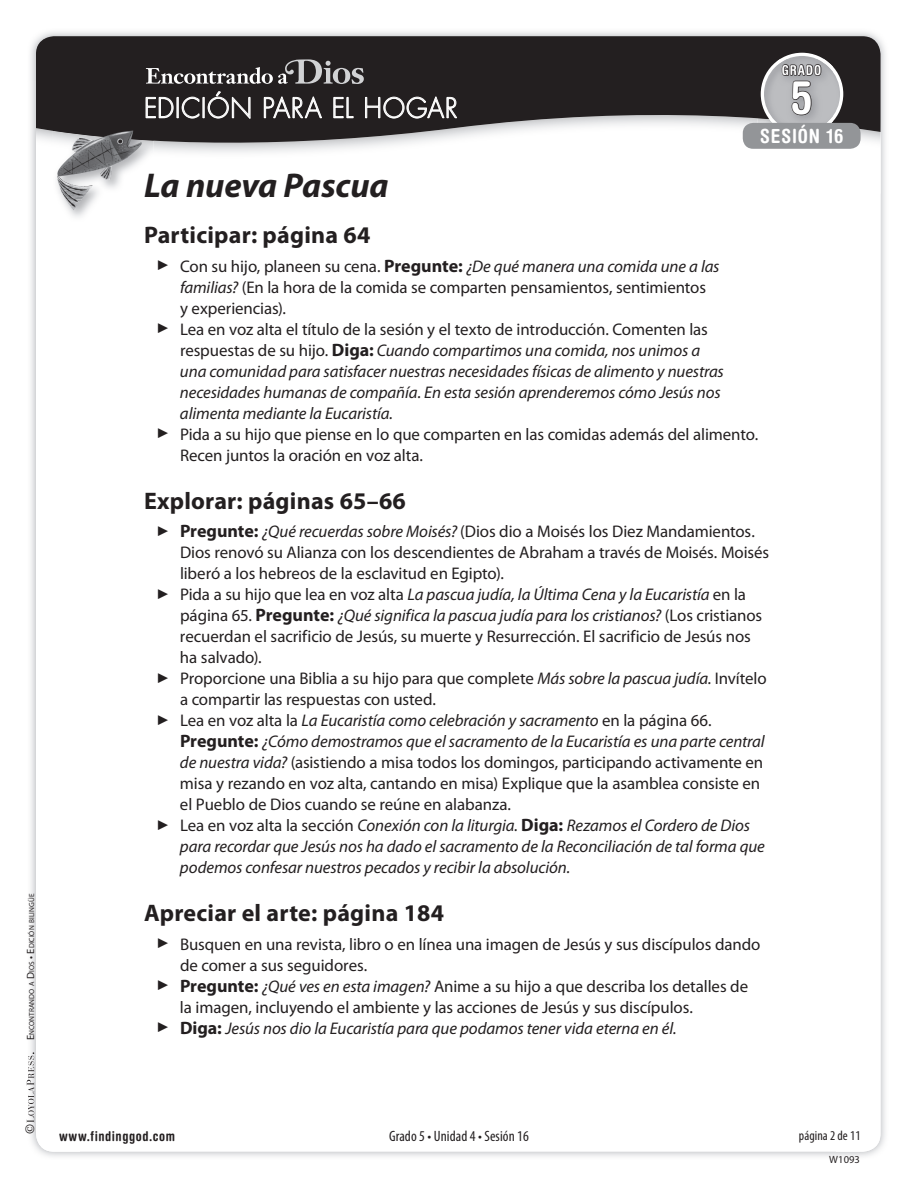
<style>
.page{position:relative;width:918px;height:1188px;background:#fff}
.page>*{position:absolute;margin:0;border:0;box-sizing:border-box;transform-origin:0 0}
.t1{font:700 condensed 46.2px "Helvetica Rounded LT Std";color:#fff}
.t2{font:italic 700 34.5px "Myriad Pro";letter-spacing:-.005em;color:#231f20}
.t3{font:300 27px "Futura Std";letter-spacing:.035em;color:#fff;scale:.96 1}
.t4{font:700 24px "Myriad Pro";letter-spacing:.01em;color:#231f20}
.t5{font:700 condensed 19.5px "Helvetica Rounded LT Std";letter-spacing:.045em;color:#fff}
.t6{font:16.8px "Myriad Pro";letter-spacing:-.005em;color:#231f20}
.t7{font:italic 16.8px "Myriad Pro";letter-spacing:-.005em;color:#231f20}
.t8{font:condensed 15px "Myriad Pro";letter-spacing:.005em;color:#231f20}
.t9{font:700 condensed 13.65px "Helvetica Rounded LT Std";letter-spacing:.065em;color:#fff}
.t10{font:700 condensed 13.5px "Helvetica Rounded LT Std";letter-spacing:.04em;color:#231f20}
.t11{font:condensed 13.5px "Myriad Pro";letter-spacing:.005em;color:#231f20}
.t12{font:12px "Janson Text LT Std";color:#231f20}
.t13{font:10.5px "Myriad Pro";letter-spacing:.005em;color:#231f20}
.t14{font:7.35px "Myriad Pro";letter-spacing:.005em;color:#231f20}
.s1{font-size:10.5px}
.s2{font-style:normal}
.s3{font-weight:700;font-style:normal;font-size:18px}
.s4{font-style:italic}
.s5{font-weight:700;font-size:18px}
</style>
<div class="page">
<img style="left:30px;top:31px;width:855px;height:50px">
<img style="left:30px;top:81px;width:51px;height:1076px">
<img style="left:836px;top:81px;width:49px;height:1076px">
<div style="left:36px;top:36px;width:844px;height:1116px;background:#fff;border-radius:18px"></div>
<svg style="left:36px;top:36px;width:844px;height:117px;background:#4f4c4d"></svg>
<img style="left:757px;top:49px;width:96px;height:74px">
<svg style="left:761px;top:31px;width:82px;height:122px;background:#8c8c8e"></svg>
<div style="left:743px;top:123px;width:118px;height:26px;background:#939598;border-radius:10px"></div>
<img style="left:53px;top:141px;width:101px;height:76px">
<img style="left:53px;top:127px;width:101px;height:14px">
<img style="left:55px;top:131px;width:87px;height:79px">
<svg style="left:146px;top:97px;width:27px;height:21px"></svg>
<div style="left:177px;top:97px;width:2px;height:21px;border:1px solid #fff"></div>
<svg style="left:182px;top:91px;width:68px;height:28px;background:#4f4b4c"></svg>
<svg style="left:264px;top:96px;width:58px;height:22px"></svg>
<svg style="left:333px;top:97px;width:21px;height:21px"></svg>
<svg style="left:365px;top:96px;width:92px;height:22px;background:#5e5b5c"></svg>
<svg style="left:146px;top:59px;width:218px;height:25px;background:#555253"></svg>
<svg style="left:27px;top:1052px;width:7px;height:71px"></svg>
<p class="t14" style="left:28px;top:1040px;width:148px;rotate:-90deg"><span class="s1">E</span>NCONTRANDO A <span class="s1">D</span>IOS <span class="s1">•</span> <span class="s1">E</span>DICIÓN BILINGÜE</p>
<h3 class="t3" style="left:144px;top:92px;width:328px">EDICIÓN PARA EL HOGAR</h3>
<p class="t9" style="left:782px;top:62px;width:41px">GRADO</p>
<h1 class="t1" style="left:790px;top:69px;width:24px">5</h1>
<p class="t5" style="left:760px;top:124px;width:85px">SESIÓN 16</p>
<h2 class="t2" style="left:144px;top:166px;width:246px">La nueva Pascua</h2>
<h3 class="t4" style="left:144px;top:222px;width:228px">Participar: página 64</h3>
<p class="t7" style="left:157px;top:257px;width:564px">▶ <span class="s2">Con su hijo, planeen su cena.</span> <span class="s3">Pregunte:</span> ¿De qué manera una comida une a las</p>
<p class="t6" style="left:180px;top:278px;width:528px"><span class="s4">familias?</span> (En la hora de la comida se comparten pensamientos, sentimientos</p>
<p class="t6" style="left:180px;top:299px;width:107px">y experiencias).</p>
<p class="t6" style="left:157px;top:320px;width:552px">▶ Lea en voz alta el título de la sesión y el texto de introducción. Comenten las</p>
<p class="t7" style="left:180px;top:341px;width:522px"><span class="s2">respuestas de su hijo.</span> <span class="s3">Diga:</span> Cuando compartimos una comida, nos unimos a</p>
<p class="t7" style="left:180px;top:362px;width:545px">una comunidad para satisfacer nuestras necesidades físicas de alimento y nuestras</p>
<p class="t7" style="left:180px;top:383px;width:542px">necesidades humanas de compañía. En esta sesión aprenderemos cómo Jesús nos</p>
<p class="t7" style="left:180px;top:404px;width:215px">alimenta mediante la Eucaristía.</p>
<p class="t6" style="left:157px;top:425px;width:602px">▶ Pida a su hijo que piense en lo que comparten en las comidas además del alimento.</p>
<p class="t6" style="left:180px;top:446px;width:244px">Recen juntos la oración en voz alta.</p>
<h3 class="t4" style="left:144px;top:487px;width:263px">Explorar: páginas 65–66</h3>
<p class="t6" style="left:157px;top:523px;width:599px">▶ <span class="s5">Pregunte:</span> <span class="s4">¿Qué recuerdas sobre Moisés?</span> (Dios dio a Moisés los Diez Mandamientos.</p>
<p class="t6" style="left:180px;top:544px;width:591px">Dios renovó su Alianza con los descendientes de Abraham a través de Moisés. Moisés</p>
<p class="t6" style="left:180px;top:565px;width:326px">liberó a los hebreos de la esclavitud en Egipto).</p>
<p class="t7" style="left:157px;top:586px;width:590px">▶ <span class="s2">Pida a su hijo que lea en voz alta</span> La pascua judía, la Última Cena y la Eucaristía <span class="s2">en la</span></p>
<p class="t7" style="left:180px;top:607px;width:584px"><span class="s2">página 65.</span> <span class="s3">Pregunte:</span> ¿Qué significa la pascua judía para los cristianos? <span class="s2">(Los cristianos</span></p>
<p class="t6" style="left:180px;top:628px;width:572px">recuerdan el sacrificio de Jesús, su muerte y Resurrección. El sacrificio de Jesús nos</p>
<p class="t6" style="left:180px;top:649px;width:83px">ha salvado).</p>
<p class="t6" style="left:157px;top:670px;width:611px">▶ Proporcione una Biblia a su hijo para que complete <span class="s4">Más sobre la pascua judía.</span> Invítelo</p>
<p class="t6" style="left:180px;top:691px;width:258px">a compartir las respuestas con usted.</p>
<p class="t7" style="left:157px;top:712px;width:556px">▶ <span class="s2">Lea en voz alta la</span> La Eucaristía como celebración y sacramento <span class="s2">en la página 66.</span></p>
<p class="t7" style="left:180px;top:733px;width:586px"><span class="s3">Pregunte:</span> ¿Cómo demostramos que el sacramento de la Eucaristía es una parte central</p>
<p class="t6" style="left:180px;top:754px;width:585px"><span class="s4">de nuestra vida?</span> (asistiendo a misa todos los domingos, participando activamente en</p>
<p class="t6" style="left:180px;top:775px;width:582px">misa y rezando en voz alta, cantando en misa) Explique que la asamblea consiste en</p>
<p class="t6" style="left:180px;top:796px;width:333px">el Pueblo de Dios cuando se reúne en alabanza.</p>
<p class="t7" style="left:157px;top:817px;width:594px">▶ <span class="s2">Lea en voz alta la sección</span> Conexión con la liturgia. <span class="s3">Diga:</span> Rezamos el Cordero de Dios</p>
<p class="t7" style="left:180px;top:838px;width:586px">para recordar que Jesús nos ha dado el sacramento de la Reconciliación de tal forma que</p>
<p class="t7" style="left:180px;top:859px;width:392px">podemos confesar nuestros pecados y recibir la absolución.</p>
<h3 class="t4" style="left:144px;top:900px;width:302px">Apreciar el arte: página 184</h3>
<p class="t6" style="left:157px;top:935px;width:604px">▶ Busquen en una revista, libro o en línea una imagen de Jesús y sus discípulos dando</p>
<p class="t6" style="left:180px;top:956px;width:189px">de comer a sus seguidores.</p>
<p class="t6" style="left:157px;top:977px;width:592px">▶ <span class="s5">Pregunte:</span> <span class="s4">¿Qué ves en esta imagen?</span> Anime a su hijo a que describa los detalles de</p>
<p class="t6" style="left:180px;top:998px;width:514px">la imagen, incluyendo el ambiente y las acciones de Jesús y sus discípulos.</p>
<p class="t7" style="left:157px;top:1019px;width:521px">▶ <span class="s3">Diga:</span> Jesús nos dio la Eucaristía para que podamos tener vida eterna en él.</p>
<p class="t12" style="left:23px;top:1134px;width:12px;rotate:-90deg">©</p>
<p class="t10" style="left:59px;top:1128px;width:117px">www.findinggod.com</p>
<p class="t8" style="left:389px;top:1128px;width:141px">Grado 5 • Unidad 4 • Sesión 16</p>
<p class="t11" style="left:799px;top:1128px;width:63px">página 2 de 11</p>
<p class="t13" style="left:829px;top:1154px;width:32px">W1093</p>
</div>
